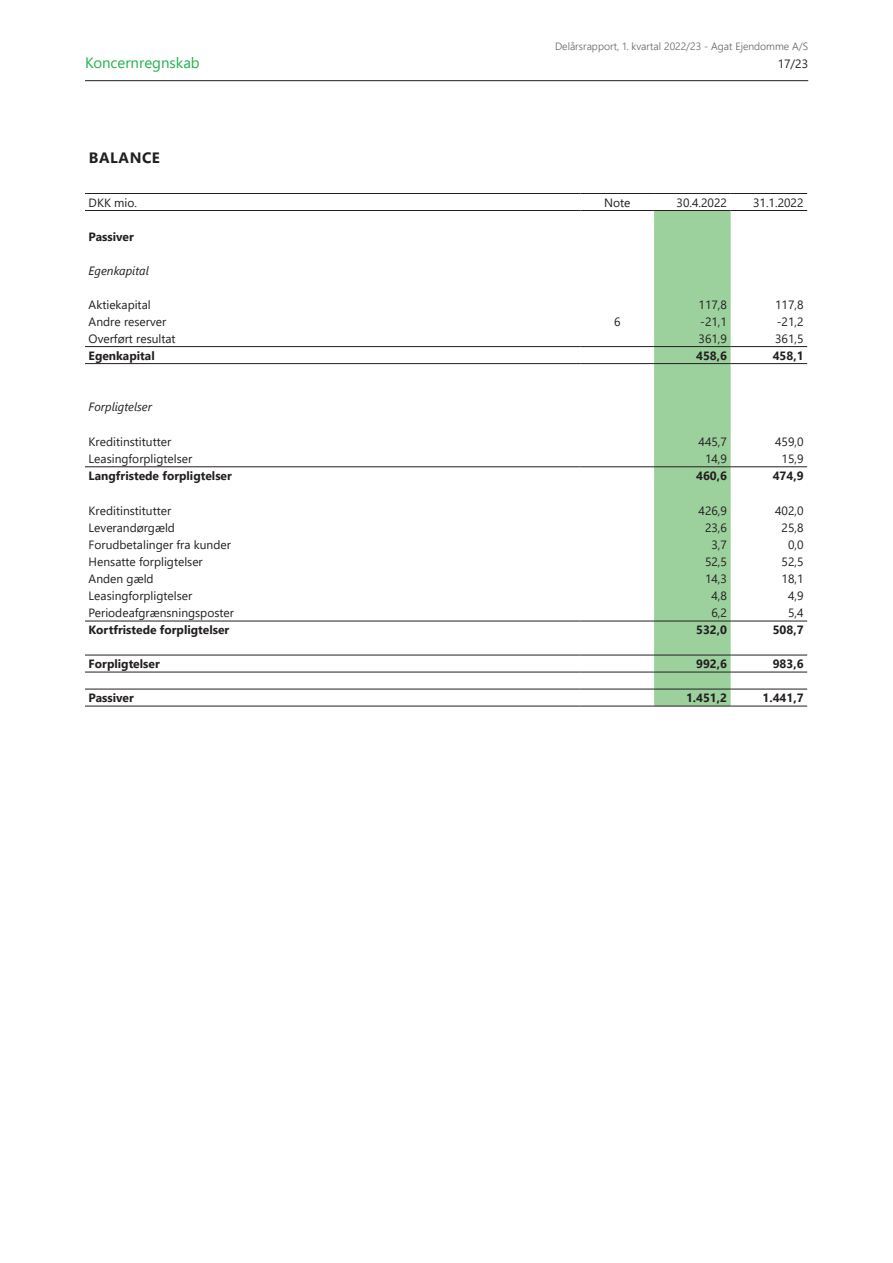
<style>
.page{position:relative;width:893px;height:1263px;background:#fff}
.page>*{position:absolute;margin:0;border:0;box-sizing:border-box;transform-origin:0 0}
.t1{font:15px "Segoe UI";color:#22b24e}
.Heading_1{font:700 15px "Segoe UI";letter-spacing:.035em;color:#231f20}
.Tabel_højrestillet{font:12px "Segoe UI";color:#231f20}
.Skema___Bold{font:700 12px "Segoe UI";color:#231f20}
.Tabel_venstrestillet{font:12px "Segoe UI";color:#231f20}
.Tabel_højrestillet-2{font:700 12px "Segoe UI";color:#231f20}
.Tabel_højrestillet-3{font:italic 12px "Segoe UI";color:#231f20}
.t2{font:300 10.5px "Segoe UI";color:#60615d}
</style>
<div class="page">
<hr style="left:85px;top:80px;width:723px;height:1px;background:#231f20">
<div style="left:654px;top:211px;width:77px;height:495px;background:#9cd19e"></div>
<hr style="left:85px;top:193px;width:495px;height:1px;background:#231f20">
<hr style="left:580px;top:193px;width:74px;height:1px;background:#231f20">
<hr style="left:654px;top:193px;width:77px;height:1px;background:#231f20">
<hr style="left:731px;top:193px;width:76px;height:1px;background:#231f20">
<hr style="left:85px;top:210px;width:495px;height:1px;background:#231f20">
<hr style="left:580px;top:210px;width:74px;height:1px;background:#231f20">
<hr style="left:654px;top:210px;width:77px;height:1px;background:#231f20">
<hr style="left:731px;top:210px;width:76px;height:1px;background:#231f20">
<hr style="left:85px;top:655px;width:495px;height:1px;background:#231f20">
<hr style="left:580px;top:655px;width:74px;height:1px;background:#231f20">
<hr style="left:654px;top:655px;width:77px;height:1px;background:#231f20">
<hr style="left:731px;top:655px;width:76px;height:1px;background:#231f20">
<hr style="left:85px;top:706px;width:495px;height:1px;background:#231f20">
<hr style="left:580px;top:706px;width:74px;height:1px;background:#231f20">
<hr style="left:654px;top:706px;width:77px;height:1px;background:#231f20">
<hr style="left:731px;top:706px;width:76px;height:1px;background:#231f20">
<hr style="left:85px;top:346px;width:495px;height:1px;background:#231f20">
<hr style="left:580px;top:346px;width:74px;height:1px;background:#231f20">
<hr style="left:654px;top:346px;width:77px;height:1px;background:#231f20">
<hr style="left:731px;top:346px;width:76px;height:1px;background:#231f20">
<hr style="left:85px;top:363px;width:495px;height:1px;background:#231f20">
<hr style="left:580px;top:363px;width:74px;height:1px;background:#231f20">
<hr style="left:654px;top:363px;width:77px;height:1px;background:#231f20">
<hr style="left:731px;top:363px;width:76px;height:1px;background:#231f20">
<hr style="left:85px;top:466px;width:495px;height:1px;background:#231f20">
<hr style="left:580px;top:466px;width:74px;height:1px;background:#231f20">
<hr style="left:654px;top:466px;width:77px;height:1px;background:#231f20">
<hr style="left:731px;top:466px;width:76px;height:1px;background:#231f20">
<hr style="left:85px;top:621px;width:495px;height:1px;background:#231f20">
<hr style="left:580px;top:621px;width:74px;height:1px;background:#231f20">
<hr style="left:654px;top:621px;width:77px;height:1px;background:#231f20">
<hr style="left:731px;top:621px;width:76px;height:1px;background:#231f20">
<hr style="left:85px;top:672px;width:495px;height:1px;background:#231f20">
<hr style="left:580px;top:672px;width:74px;height:1px;background:#231f20">
<hr style="left:654px;top:672px;width:77px;height:1px;background:#231f20">
<hr style="left:731px;top:672px;width:76px;height:1px;background:#231f20">
<hr style="left:85px;top:689px;width:495px;height:1px;background:#231f20">
<hr style="left:580px;top:689px;width:74px;height:1px;background:#231f20">
<hr style="left:654px;top:689px;width:77px;height:1px;background:#231f20">
<hr style="left:731px;top:689px;width:76px;height:1px;background:#231f20">
<p class="t2" style="left:555px;top:36px;width:255px">Delårsrapport, 1. kvartal 2022/23 - Agat Ejendomme A/S</p>
<p class="t1" style="left:85px;top:48px;width:116px">Koncernregnskab</p>
<p class="Tabel_højrestillet" style="left:778px;top:52px;width:32px">17/23</p>
<p class="Heading_1" style="left:89px;top:144px;width:73px">BALANCE</p>
<p class="Tabel_højrestillet" style="left:89px;top:191px;width:50px">DKK mio.</p>
<p class="Tabel_højrestillet" style="left:604px;top:191px;width:28px">Note</p>
<p class="Tabel_højrestillet" style="left:676px;top:191px;width:52px">30.4.2022</p>
<p class="Tabel_højrestillet" style="left:753px;top:191px;width:52px">31.1.2022</p>
<p class="Skema___Bold" style="left:89px;top:225px;width:47px">Passiver</p>
<p class="Tabel_højrestillet-3" style="left:89px;top:259px;width:62px">Egenkapital</p>
<p class="Tabel_højrestillet" style="left:89px;top:293px;width:64px">Aktiekapital</p>
<p class="Tabel_højrestillet" style="left:698px;top:293px;width:30px">117,8</p>
<p class="Tabel_højrestillet" style="left:775px;top:293px;width:30px">117,8</p>
<p class="Tabel_højrestillet" style="left:89px;top:310px;width:79px">Andre reserver</p>
<p class="Tabel_højrestillet" style="left:614px;top:310px;width:8px">6</p>
<p class="Tabel_højrestillet" style="left:700px;top:310px;width:28px">-21,1</p>
<p class="Tabel_højrestillet" style="left:777px;top:310px;width:28px">-21,2</p>
<p class="Tabel_højrestillet" style="left:89px;top:327px;width:89px">Overført resultat</p>
<p class="Tabel_højrestillet" style="left:698px;top:327px;width:30px">361,9</p>
<p class="Tabel_højrestillet" style="left:775px;top:327px;width:30px">361,5</p>
<p class="Skema___Bold" style="left:89px;top:344px;width:68px">Egenkapital</p>
<p class="Skema___Bold" style="left:696px;top:344px;width:32px">458,6</p>
<p class="Tabel_højrestillet-2" style="left:773px;top:344px;width:32px">458,1</p>
<p class="Tabel_højrestillet-3" style="left:89px;top:395px;width:65px">Forpligtelser</p>
<p class="Tabel_venstrestillet" style="left:89px;top:431px;width:84px">Kreditinstitutter</p>
<p class="Tabel_højrestillet" style="left:698px;top:431px;width:30px">445,7</p>
<p class="Tabel_højrestillet" style="left:775px;top:431px;width:30px">459,0</p>
<p class="Tabel_venstrestillet" style="left:89px;top:448px;width:105px">Leasingforpligtelser</p>
<p class="Tabel_højrestillet" style="left:705px;top:448px;width:24px">14,9</p>
<p class="Tabel_højrestillet" style="left:782px;top:448px;width:24px">15,9</p>
<p class="Skema___Bold" style="left:89px;top:465px;width:145px">Langfristede forpligtelser</p>
<p class="Skema___Bold" style="left:696px;top:465px;width:32px">460,6</p>
<p class="Tabel_højrestillet-2" style="left:773px;top:465px;width:32px">474,9</p>
<p class="Tabel_højrestillet" style="left:89px;top:500px;width:84px">Kreditinstitutter</p>
<p class="Tabel_højrestillet" style="left:698px;top:500px;width:30px">426,9</p>
<p class="Tabel_højrestillet" style="left:775px;top:500px;width:30px">402,0</p>
<p class="Tabel_højrestillet" style="left:89px;top:517px;width:88px">Leverandørgæld</p>
<p class="Tabel_højrestillet" style="left:705px;top:517px;width:24px">23,6</p>
<p class="Tabel_højrestillet" style="left:782px;top:517px;width:24px">25,8</p>
<p class="Tabel_højrestillet" style="left:89px;top:534px;width:144px">Forudbetalinger fra kunder</p>
<p class="Tabel_højrestillet" style="left:711px;top:534px;width:17px">3,7</p>
<p class="Tabel_højrestillet" style="left:788px;top:534px;width:17px">0,0</p>
<p class="Tabel_højrestillet" style="left:89px;top:551px;width:116px">Hensatte forpligtelser</p>
<p class="Tabel_højrestillet" style="left:705px;top:551px;width:24px">52,5</p>
<p class="Tabel_højrestillet" style="left:782px;top:551px;width:24px">52,5</p>
<p class="Tabel_højrestillet" style="left:89px;top:568px;width:66px">Anden gæld</p>
<p class="Tabel_højrestillet" style="left:705px;top:568px;width:24px">14,3</p>
<p class="Tabel_højrestillet" style="left:782px;top:568px;width:24px">18,1</p>
<p class="Tabel_højrestillet" style="left:89px;top:585px;width:105px">Leasingforpligtelser</p>
<p class="Tabel_højrestillet" style="left:711px;top:585px;width:17px">4,8</p>
<p class="Tabel_højrestillet" style="left:788px;top:585px;width:17px">4,9</p>
<p class="Tabel_højrestillet" style="left:89px;top:602px;width:147px">Periodeafgrænsningsposter</p>
<p class="Tabel_højrestillet" style="left:711px;top:602px;width:17px">6,2</p>
<p class="Tabel_højrestillet" style="left:788px;top:602px;width:17px">5,4</p>
<p class="Skema___Bold" style="left:89px;top:619px;width:142px">Kortfristede forpligtelser</p>
<p class="Skema___Bold" style="left:696px;top:619px;width:32px">532,0</p>
<p class="Tabel_højrestillet-2" style="left:773px;top:619px;width:32px">508,7</p>
<p class="Skema___Bold" style="left:89px;top:653px;width:73px">Forpligtelser</p>
<p class="Skema___Bold" style="left:696px;top:653px;width:32px">992,6</p>
<p class="Tabel_højrestillet-2" style="left:773px;top:653px;width:32px">983,6</p>
<p class="Skema___Bold" style="left:89px;top:687px;width:47px">Passiver</p>
<p class="Skema___Bold" style="left:686px;top:687px;width:43px">1.451,2</p>
<p class="Tabel_højrestillet-2" style="left:762px;top:687px;width:43px">1.441,7</p>
</div>
